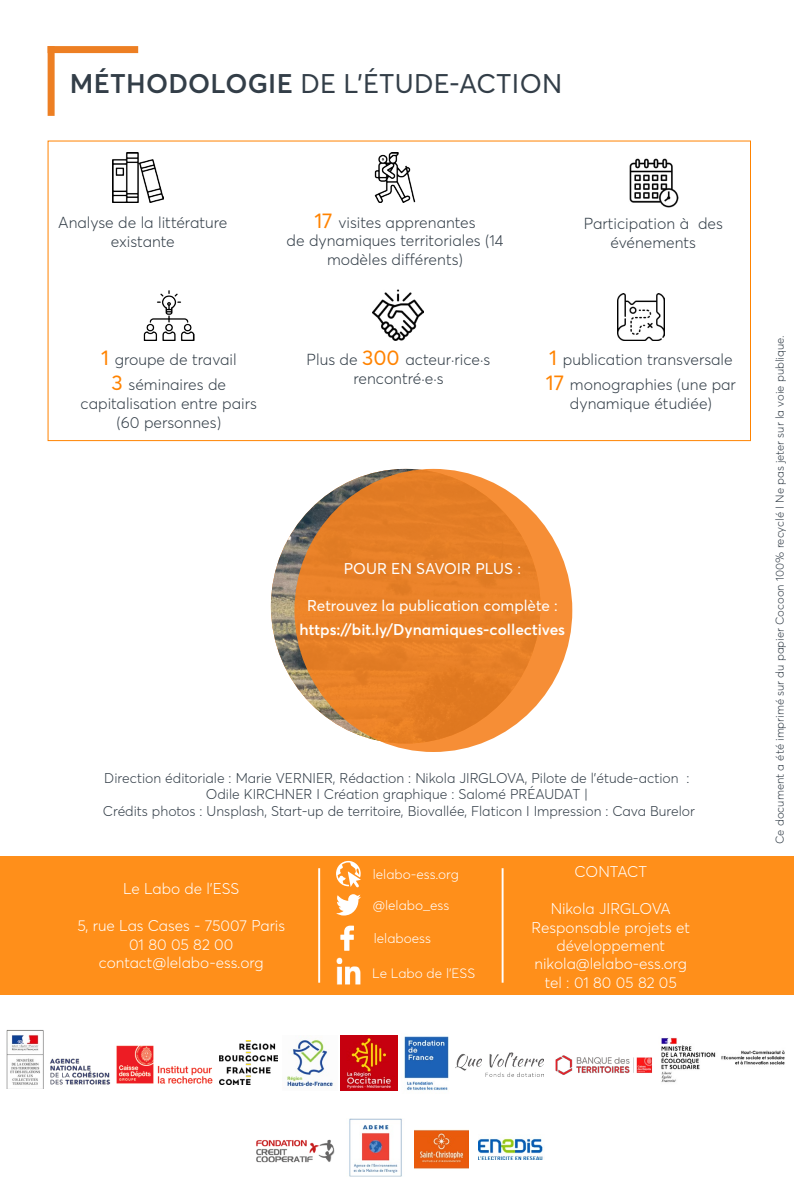
<style>
.page{position:relative;width:794px;height:1191px;background:#fff}
.page>*{position:absolute;margin:0;border:0;box-sizing:border-box;transform-origin:0 0}
.t1{font:600 26.6px "Averta Std";letter-spacing:.01em;color:#333e48}
.t2{font:26.6px "Averta Std";color:#333e48}
.t3{font:300 15.75px/18.9px "Averta Std";color:#333e48;text-align:center}
.t4{font:300 15.4px/18.4px "Averta Std";color:#fff;text-align:center}
.t5{font:15.4px "Averta Std";color:#fff}
.t6{font:600 15.4px "Averta Std";color:#fff}
.t7{font:300 14px/16.8px "Averta Std";color:#333e48;text-align:center}
.t8{font:300 13.47px "Averta Std";color:#fff}
.t9{font:300 11.38px "Averta Std";color:#333e48}
.s1{font-weight:400}
.s2{font-weight:400;font-size:21px;color:#ff8300}
</style>
<div class="page">
<div style="left:0;top:856px;width:794px;height:138px;background:#ff8f1a"></div>
<hr style="left:318px;top:868px;width:2px;height:114px;background:#fff">
<hr style="left:501px;top:868px;width:2px;height:114px;background:#fff">
<svg style="left:336px;top:894px;width:25px;height:21px"></svg>
<svg style="left:340px;top:925px;width:14px;height:25px"></svg>
<svg style="left:336px;top:861px;width:25px;height:26px"></svg>
<img style="left:336px;top:957px;width:25px;height:28px">
<img style="left:271px;top:469px;width:269px;height:274px">
<div style="left:294px;top:469px;width:278px;height:283px;background:linear-gradient(to right,#e47d24,#f08830);border-radius:50%"></div>
<div style="left:48px;top:46px;width:7px;height:70px;background:#ed7f23"></div>
<div style="left:48px;top:46px;width:90px;height:7px;background:#ed7f23"></div>
<img style="left:374px;top:152px;width:42px;height:51px">
<img style="left:113px;top:152px;width:50px;height:51px">
<img style="left:629px;top:158px;width:49px;height:50px">
<img style="left:143px;top:290px;width:51px;height:51px">
<img style="left:373px;top:290px;width:50px;height:50px">
<img style="left:7px;top:1030px;width:103px;height:59px">
<img style="left:116px;top:1045px;width:97px;height:39px">
<img style="left:256px;top:1139px;width:79px;height:24px">
<img style="left:555px;top:1055px;width:97px;height:20px">
<img style="left:661px;top:1037px;width:124px;height:46px">
<img style="left:455px;top:1052px;width:88px;height:24px">
<img style="left:220px;top:1041px;width:57px;height:43px">
<img style="left:286px;top:1039px;width:47px;height:48px">
<img style="left:617px;top:293px;width:47px;height:47px">
<img style="left:341px;top:1035px;width:56px;height:55px">
<img style="left:404px;top:1036px;width:45px;height:55px">
<img style="left:349px;top:1118px;width:53px;height:58px">
<img style="left:415px;top:1129px;width:54px;height:40px">
<img style="left:478px;top:1138px;width:65px;height:21px">
<h1 class="t1" style="left:70px;top:67px;width:311px">M éthodologie <span class="s1">de l’étude</span></h1>
<h1 class="t2" style="left:449px;top:67px;width:28px">-action</h1>
<p class="t3" style="left:58px;top:213px;width:171px">Analyse de la littérature existante</p>
<p class="t3" style="left:286px;top:212px;width:218px"><span class="s2">17</span> visites apprenantes<br>de dynamiques territoriales (14 modèles différents)</p>
<p class="t3" style="left:101px;top:347px;width:137px;line-height:25.2px"><span class="s2">1</span> groupe de travail<br><span class="s2">3</span> séminaires de</p>
<p class="t3" style="left:81px;top:394px;width:178px">capitalisation entre pairs (60 personnes)</p>
<p class="t3" style="left:307px;top:350px;width:185px">Plus de <span class="s2">300</span> acteur·rice·s rencontré·e·s</p>
<p class="t3" style="left:584px;top:214px;width:141px">Participation à des événements</p>
<p class="t3" style="left:546px;top:347px;width:192px;line-height:25.2px;text-align:left"><span class="s2">1</span> publication transversale<br><span class="s2">17</span> monographies (une par</p>
<p class="t3" style="left:570px;top:394px;width:144px">dynamique étudiée)</p>
<p class="t5" style="left:344px;top:559px;width:179px">POUR EN SAVOIR PLUS :</p>
<p class="t5" style="left:307px;top:596px;width:252px">Retrouvez la publication complète :</p>
<p class="t6" style="left:300px;top:620px;width:267px">https://bit.ly/Dynamiques-collectives</p>
<p class="t7" style="left:103px;top:769px;width:593px">Direction éditoriale : Marie VERNIER, Rédaction : Nikola JIRGLOVA, Pilote de l’étude-action :<br>Odile KIRCHNER I Création graphique : Salomé PRÉAUDAT |<br>Crédits photos : Unsplash, Start-up de territoire, Biovallée, Flaticon I Impression : Cava Burelor</p>
<p class="t4" style="left:123px;top:879px;width:118px">Le Labo de l’ESS</p>
<p class="t4" style="left:77px;top:916px;width:209px">5, rue Las Cases - 75007 Paris<br>01 80 05 82 00 contact@lelabo-ess.org</p>
<p class="t8" style="left:373px;top:866px;width:87px">lelabo-ess.org</p>
<p class="t8" style="left:373px;top:897px;width:78px">@lelabo_ess</p>
<p class="t8" style="left:374px;top:930px;width:59px">lelaboess</p>
<p class="t8" style="left:372px;top:964px;width:104px">Le Labo de l’ESS</p>
<p class="t4" style="left:574px;top:862px;width:74px">CONTACT</p>
<p class="t4" style="left:531px;top:899px;width:160px">Nikola JIRGLOVA<br>Responsable projets et développement nikola@lelabo-ess.org tel : 01 80 05 82 05</p>
<p class="t9" style="left:773px;top:843px;width:509px;rotate:-90deg">Ce document a été imprimé sur du papier Cocoon 100% recyclé I Ne pas jeter sur la voie publique.</p>
</div>
